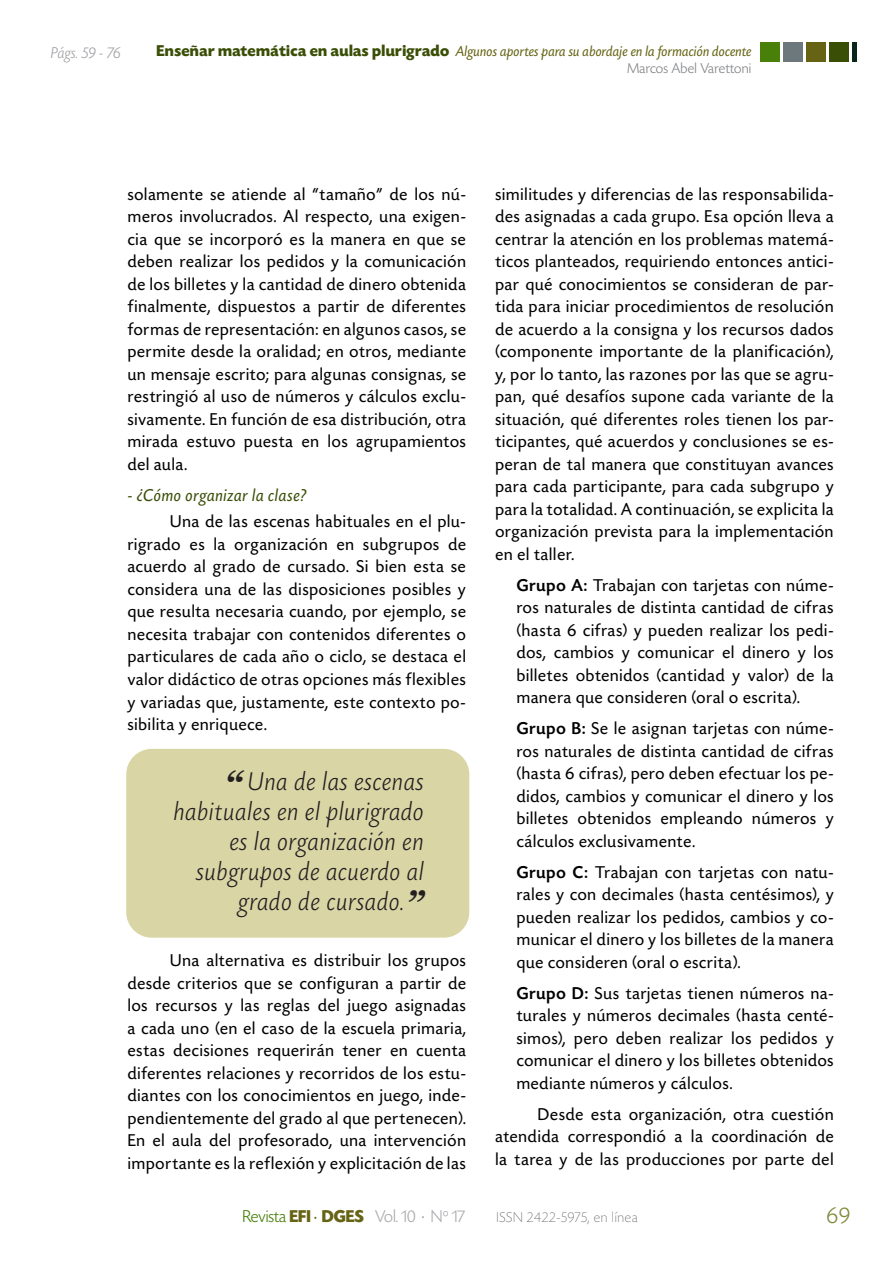
<style>
.page{position:relative;width:893px;height:1263px;background:#fff}
.page>*{position:absolute;margin:0;border:0;box-sizing:border-box;transform-origin:0 0}
.t1{font:italic 300 27px/30px "Today SHOP";letter-spacing:.05em;color:#231f20;text-align:right}
.t2{font:300 24px "Today SHOP";color:#808a36}
.t3{font:18px/22.5px "Today SHOP";letter-spacing:.05em;color:#000;text-align:justify}
.t4{font:300 18px "Today SHOP";color:#a8a9ad}
.t5{font:italic 18px "Today SHOP";letter-spacing:.045em;color:#3a4e06}
.t6{font:italic 300 16.5px "Today SHOP";letter-spacing:.025em;color:#9d9fa2}
.t7{font:italic 15px/17.1px "Today SHOP";letter-spacing:.025em;color:#666414;text-align:right}
.t8{font:200 15px "Today SHOP";letter-spacing:.05em;color:#636366}
.s1{font-weight:700;font-style:normal;font-size:16.5px;color:#3a4e06}
.s2{font-weight:300;font-style:normal;color:#808285}
.s3{font-family:"Georgia";font-weight:700;font-size:34.5px}
.s4{color:#49800a}
.s5{font-weight:700;color:#666414}
.s6{font-family:"Minion Pro";font-weight:400;color:#666414}
.s7{font-family:"Trasandina W03";font-size:15px}
.s8{font-weight:500}
</style>
<div class="page">
<div style="left:126px;top:749px;width:343px;height:189px;background:#dad5a5;border-radius:26px"></div>
<div style="left:829px;top:42px;width:19px;height:20px;background:#3a4e06"></div>
<div style="left:806px;top:42px;width:19px;height:20px;background:#666414"></div>
<div style="left:783px;top:42px;width:19px;height:20px;background:#6c787c"></div>
<div style="left:760px;top:42px;width:19px;height:20px;background:#49800a"></div>
<div style="left:852px;top:42px;width:5px;height:20px;background:#09261a"></div>
<p class="t6" style="left:51px;top:44px;width:71px">Págs. 59 - 76</p>
<p class="t7" style="left:156px;top:43px;width:596px"><span class="s1">Enseñar matemática en aulas plurigrado</span> Algunos aportes para su abordaje en la formación docente<br><span class="s2">Marcos Abel Varettoni</span></p>
<p class="t3" style="left:128px;top:183px;width:340px">solamente se atiende al “tamaño” de los nú&shy;meros involucrados. Al respecto, una exigen&shy;cia que se incorporó es la manera en que se deben realizar los pedidos y la comunicación de los billetes y la cantidad de dinero obtenida finalmente, dispuestos a partir de diferentes formas de representación: en algunos casos, se permite desde la oralidad; en otros, mediante un mensaje escrito; para algunas consignas, se restringió al uso de números y cálculos exclu&shy;sivamente. En función de esa distribución, otra mirada estuvo puesta en los agrupamientos del aula.</p>
<p class="t5" style="left:128px;top:486px;width:180px">- ¿Cómo organizar la clase?</p>
<p class="t3" style="left:128px;top:511px;width:340px;text-indent:43px">Una de las escenas habituales en el plu&shy;rigrado es la organización en subgrupos de acuerdo al grado de cursado. Si bien esta se considera una de las disposiciones posibles y que resulta necesaria cuando, por ejemplo, se necesita trabajar con contenidos diferentes o particulares de cada año o ciclo, se destaca el valor didáctico de otras opciones más flexibles y variadas que, justamente, este contexto po&shy;sibilita y enriquece.</p>
<h1 class="t1" style="left:174px;top:767px;width:251px"><span class="s3">“</span> Una de las escenas habituales en el plurigrado es la organización en subgrupos de acuerdo al grado de cursado.<span class="s3">”</span></h1>
<p class="t3" style="left:128px;top:950px;width:340px;text-indent:43px">Una alternativa es distribuir los grupos desde criterios que se configuran a partir de los recursos y las reglas del juego asignadas a cada uno (en el caso de la escuela primaria, estas decisiones requerirán tener en cuenta diferentes relaciones y recorridos de los estu&shy;diantes con los conocimientos en juego, inde&shy;pendientemente del grado al que pertenecen).<br>En el aula del profesorado, una intervención importante es la reflexión y explicitación de las</p>
<p class="t4" style="left:243px;top:1207px;width:224px"><span class="s4">Revista</span> <span class="s5">EFI</span> <span class="s6">·</span> <span class="s5">DGES</span> Vol. 10 <sup>.</sup> N<span class="s7">º</span> 17</p>
<p class="t3" style="left:495px;top:183px;width:340px">similitudes y diferencias de las responsabilida&shy;des asignadas a cada grupo. Esa opción lleva a centrar la atención en los problemas matemá&shy;ticos planteados, requiriendo entonces antici&shy;par qué conocimientos se consideran de par&shy;tida para iniciar procedimientos de resolución de acuerdo a la consigna y los recursos dados (componente importante de la planificación), y, por lo tanto, las razones por las que se agru&shy;pan, qué desafíos supone cada variante de la situación, qué diferentes roles tienen los par&shy;ticipantes, qué acuerdos y conclusiones se es&shy;peran de tal manera que constituyan avances para cada participante, para cada subgrupo y para la totalidad. A continuación, se explicita la organización prevista para la implementación en el taller.</p>
<p class="t3" style="left:517px;top:574px;width:318px"><span class="s8">Grupo A:</span> Trabajan con tarjetas con núme&shy;ros naturales de distinta cantidad de cifras (hasta 6 cifras) y pueden realizar los pedi&shy;dos, cambios y comunicar el dinero y los billetes obtenidos (cantidad y valor) de la manera que consideren (oral o escrita).</p>
<p class="t3" style="left:517px;top:718px;width:318px"><span class="s8">Grupo B:</span> Se le asignan tarjetas con núme&shy;ros naturales de distinta cantidad de cifras (hasta 6 cifras), pero deben efectuar los pe&shy;didos, cambios y comunicar el dinero y los billetes obtenidos empleando números y cálculos exclusivamente.</p>
<p class="t3" style="left:517px;top:861px;width:318px"><span class="s8">Grupo C:</span> Trabajan con tarjetas con natu&shy;rales y con decimales (hasta centésimos), y pueden realizar los pedidos, cambios y co&shy;municar el dinero y los billetes de la manera que consideren (oral o escrita).</p>
<p class="t3" style="left:517px;top:982px;width:318px"><span class="s8">Grupo D:</span> Sus tarjetas tienen números na&shy;turales y números decimales (hasta centé&shy;simos), pero deben realizar los pedidos y comunicar el dinero y los billetes obtenidos mediante números y cálculos.</p>
<p class="t3" style="left:495px;top:1103px;width:340px;text-indent:43px">Desde esta organización, otra cuestión atendida correspondió a la coordinación de la tarea y de las producciones por parte del</p>
<p class="t8" style="left:496px;top:1209px;width:143px">ISSN 2422-5975, en línea</p>
<h2 class="t2" style="left:827px;top:1202px;width:25px">69</h2>
</div>
